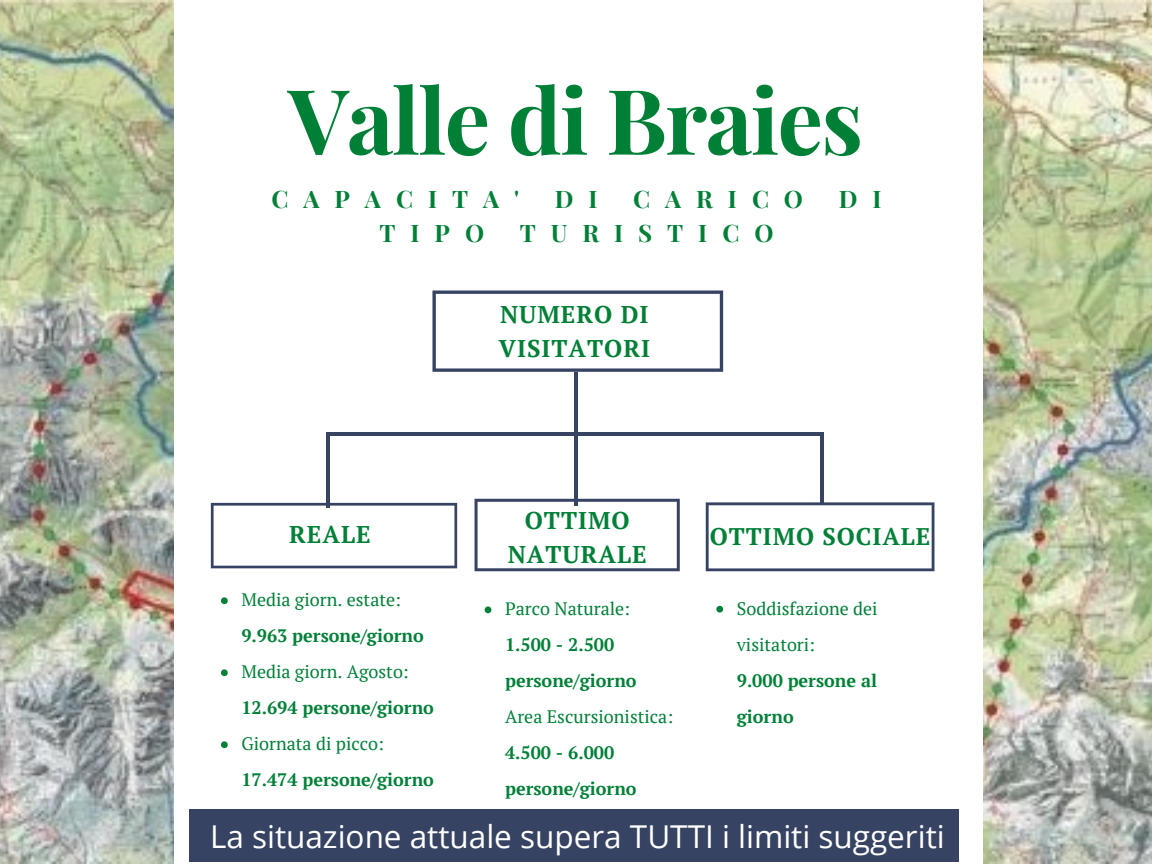
<style>
.page{position:relative;width:1152px;height:864px;background:#fff}
.page>*{position:absolute;margin:0;border:0;box-sizing:border-box;transform-origin:0 0}
.t1{font:700 90.6px "Playfair Display";letter-spacing:-.02em;color:#008037}
.t2{font:31.5px "Open Sans";color:#fff}
.t3{font:700 24.15px/33.8px "PT Serif";letter-spacing:.04em;color:#008037}
.t4{font:700 24.15px "Playfair Display";letter-spacing:.62em;color:#008037}
.t5{font:700 24px "PT Serif";letter-spacing:.04em;color:#008037}
.t6{font:700 18px/36px "PT Serif";color:#008037}
.t7{font:18px/36px "PT Serif";color:#008037}
</style>
<div class="page">
<img style="left:0;top:0;width:1152px;height:864px">
<div style="left:174px;top:0;width:809px;height:864px;background:#fff"></div>
<svg style="left:432px;top:291px;width:291px;height:81px"></svg>
<svg style="left:706px;top:502px;width:228px;height:69px"></svg>
<svg style="left:475px;top:499px;width:205px;height:72px"></svg>
<svg style="left:211px;top:503px;width:246px;height:65px"></svg>
<hr style="left:326px;top:432px;width:498px;height:4px;background:#374363">
<hr style="left:574px;top:372px;width:4px;height:134px;background:#374363">
<hr style="left:326px;top:436px;width:4px;height:72px;background:#374363">
<hr style="left:820px;top:432px;width:3px;height:72px;background:#374363">
<div style="left:190px;top:810px;width:769px;height:52px;background:#374363"></div>
<svg style="left:221px;top:597px;width:7px;height:7px"></svg>
<svg style="left:221px;top:669px;width:7px;height:7px"></svg>
<svg style="left:221px;top:741px;width:7px;height:7px"></svg>
<svg style="left:485px;top:606px;width:6px;height:7px"></svg>
<svg style="left:716px;top:606px;width:7px;height:7px"></svg>
<h1 class="t1" style="left:288px;top:57px;width:576px">Valle di Braies</h1>
<h3 class="t4" style="left:271px;top:182px;width:249px">CAPACITA'</h3>
<h3 class="t4" style="left:555px;top:182px;width:44px">D I</h3>
<h3 class="t4" style="left:633px;top:182px;width:171px">CARICO</h3>
<h3 class="t4" style="left:839px;top:182px;width:44px">D I</h3>
<h3 class="t4" style="left:379px;top:216px;width:106px">TIPO</h3>
<h3 class="t4" style="left:520px;top:216px;width:255px">TURISTICO</h3>
<h3 class="t3" style="left:289px;top:518px;width:83px">REALE</h3>
<p class="t7" style="left:241px;top:582px;width:161px">Media giorn. estate:</p>
<p class="t6" style="left:241px;top:618px;width:184px">9.963 persone/giorno</p>
<p class="t7" style="left:241px;top:654px;width:169px">Media giorn. Agosto:</p>
<p class="t6" style="left:241px;top:690px;width:194px">12.694 persone/giorno</p>
<p class="t7" style="left:241px;top:726px;width:144px">Giornata di picco:</p>
<p class="t6" style="left:241px;top:762px;width:194px">17.474 persone/giorno</p>
<h3 class="t3" style="left:499px;top:297px;width:153px">NUMERO DI<br>VISITATORI</h3>
<h3 class="t3" style="left:508px;top:503px;width:141px;text-align:center">OTTIMO<br>NATURALE</h3>
<p class="t7" style="left:505px;top:591px;width:127px">Parco Naturale:</p>
<p class="t6" style="left:505px;top:627px;width:133px">1.500 - 2.500 persone/giorno</p>
<p class="t7" style="left:505px;top:699px;width:170px">Area Escursionistica:</p>
<p class="t6" style="left:505px;top:735px;width:133px">4.500 - 6.000 persone/giorno</p>
<h3 class="t5" style="left:710px;top:520px;width:222px">OTTIMO SOCIALE</h3>
<p class="t7" style="left:737px;top:590px;width:142px">Soddisfazione dei visitatori:</p>
<p class="t6" style="left:737px;top:662px;width:142px">9.000 persone al giorno</p>
<h2 class="t2" style="left:210px;top:814px;width:736px">La situazione attuale supera TUTTI i limiti suggeriti</h2>
</div>
